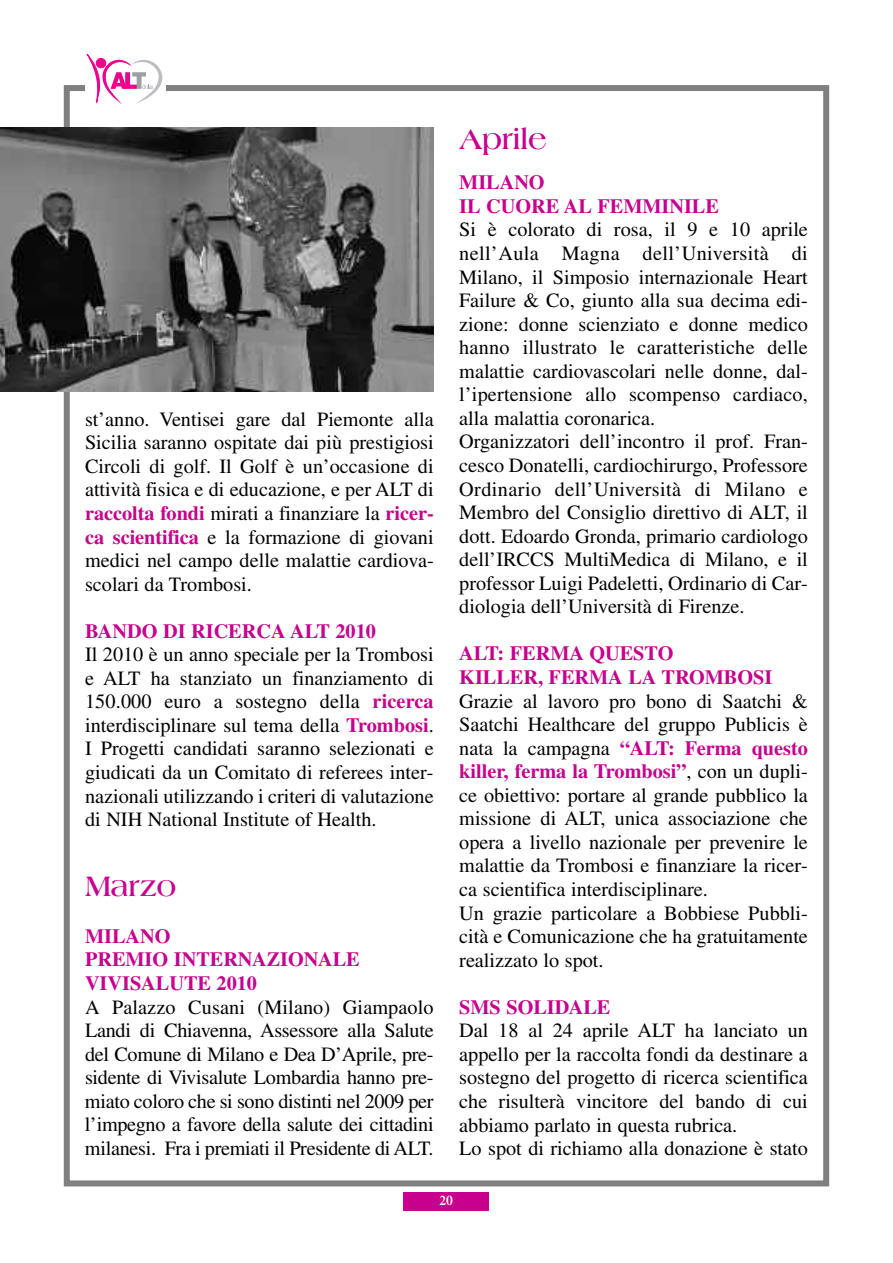
<style>
.page{position:relative;width:893px;height:1263px;background:#fff}
.page>*{position:absolute;margin:0;border:0;box-sizing:border-box;transform-origin:0 0}
.t1{font:700 30px "Americana";letter-spacing:-.02em;color:#c7008d}
.t2{font:20.25px/23.5px "Times";color:#000;text-align:justify}
.t3{font:700 20.25px/23.5px "Times";color:#c7008d}
.t4{font:600 13.5px "Times";color:#fff}
.s1{font-weight:700;color:#c7008d}
</style>
<div class="page">
<div style="left:64px;top:85px;width:765px;height:1101px;border:6px solid #808080"></div>
<div style="left:404px;top:1193px;width:85px;height:17px;background:#c7008d"></div>
<div style="left:85px;top:53px;width:81px;height:53px;background:#fff"></div>
<svg style="left:87px;top:54px;width:76px;height:51px"></svg>
<img style="left:0;top:128px;width:434px;height:263px">
<p class="t2" style="left:85px;top:409px;width:350px">st’anno. Ventisei gare dal Piemonte alla Sicilia saranno ospitate dai più prestigiosi Circoli di golf. Il Golf è un’occasione di attività fisica e di educazione, e per ALT di <span class="s1">raccolta fondi</span> mirati a finanziare la <span class="s1">ricer&shy;ca scientifica</span> e la formazione di giovani medici nel campo delle malattie cardiova&shy;scolari da Trombosi.</p>
<p class="t3" style="left:85px;top:621px;width:292px">BANDO DI RICERCA ALT 2010</p>
<p class="t2" style="left:85px;top:645px;width:350px">Il 2010 è un anno speciale per la Trombosi e ALT ha stanziato un finanziamento di 150.000 euro a sostegno della <span class="s1">ricerca </span>interdisciplinare sul tema della <span class="s1">Trombosi</span>.<br>I Progetti candidati saranno selezionati e giudicati da un Comitato di referees inter&shy;nazionali utilizzando i criteri di valutazione di NIH National Institute of Health.</p>
<h1 class="t1" style="left:85px;top:874px;width:93px">Marzo</h1>
<p class="t3" style="left:85px;top:926px;width:276px">MILANO<br>PREMIO INTERNAZIONALE<br>VIVISALUTE 2010</p>
<p class="t2" style="left:85px;top:997px;width:350px">A Palazzo Cusani (Milano) Giampaolo Landi di Chiavenna, Assessore alla Salute del Comune di Milano e Dea D’Aprile, pre&shy;sidente di Vivisalute Lombardia hanno pre&shy;miato coloro che si sono distinti nel 2009 per l’impegno a favore della salute dei cittadini milanesi. Fra i premiati il Presidente di ALT.</p>
<h1 class="t1" style="left:459px;top:128px;width:89px">Aprile</h1>
<p class="t3" style="left:459px;top:173px;width:261px">MILANO<br>IL CUORE AL FEMMINILE</p>
<p class="t2" style="left:459px;top:220px;width:350px;text-align:left">Si è colorato di rosa, il 9 e 10 aprile nell’Aula Magna dell’Università di Milano, il Simposio internazionale Heart Failure &amp; Co, giunto alla sua decima edi&shy;zione: donne scienziato e donne medico hanno illustrato le caratteristiche delle malattie cardiovascolari nelle donne, dal&shy;l’ipertensione allo scompenso cardiaco, alla malattia coronarica.<br>Organizzatori dell’incontro il prof. Fran&shy;cesco Donatelli, cardiochirurgo, Professore Ordinario dell’Università di Milano e Membro del Consiglio direttivo di ALT, il dott. Edoardo Gronda, primario cardiologo dell’IRCCS MultiMedica di Milano, e il professor Luigi Padeletti, Ordinario di Car&shy;diologia dell’Università di Firenze.</p>
<p class="t3" style="left:459px;top:644px;width:315px">ALT: FERMA QUESTO<br>KILLER, FERMA LA TROMBOSI</p>
<p class="t2" style="left:459px;top:691px;width:350px;text-align:left">Grazie al lavoro pro bono di Saatchi &amp; Saatchi Healthcare del gruppo Publicis è nata la campagna <span class="s1">“ALT: Ferma questo killer, ferma la Trombosi”</span>, con un dupli&shy;ce obiettivo: portare al grande pubblico la missione di ALT, unica associazione che opera a livello nazionale per prevenire le malattie da Trombosi e finanziare la ricer&shy;ca scientifica interdisciplinare.<br>Un grazie particolare a Bobbiese Pubbli&shy;cità e Comunicazione che ha gratuitamente realizzato lo spot.</p>
<p class="t3" style="left:459px;top:997px;width:153px">SMS SOLIDALE</p>
<p class="t2" style="left:459px;top:1021px;width:350px;text-align:left">Dal 18 al 24 aprile ALT ha lanciato un appello per la raccolta fondi da destinare a sostegno del progetto di ricerca scientifica che risulterà vincitore del bando di cui abbiamo parlato in questa rubrica.<br>Lo spot di richiamo alla donazione è stato</p>
<p class="t4" style="left:439px;top:1195px;width:15px">20</p>
</div>
